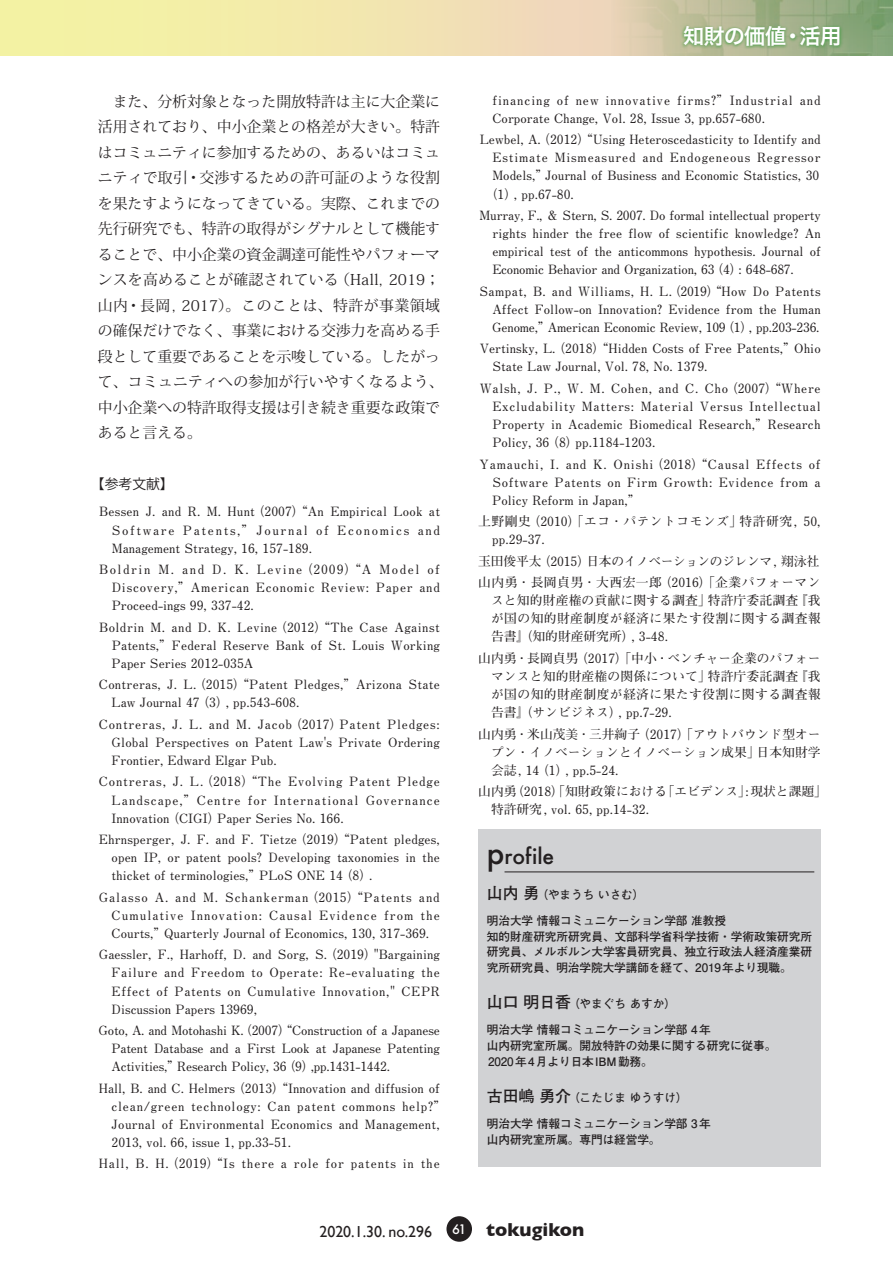
<style>
.page{position:relative;width:893px;height:1263px;background:#fff}
.page>*{position:absolute;margin:0;border:0;box-sizing:border-box;transform-origin:0 0}
.t1{font:21.3px "Hiragino Sans W6";letter-spacing:-.035em;color:#fff}
.t2{font:500 21.3px "Futura";color:#231f20}
.t3{font:15.9px "Gill Sans";color:#231f20}
.t4{font:14.85px/25.5px "Koz Min Pro";color:#231f20}
.t5{font:13.8px "Koz Go Pro";color:#231f20}
.t6{font:700 12.75px/18.1px "Futo Min A101 Pro";color:#231f20;text-align:justify}
.t7{font:700 12.75px/18.1px "Futo Min A101 Pro";letter-spacing:.025em;color:#231f20}
.t8{font:700 12.75px/18.1px "Futo Min A101 Pro";letter-spacing:.07em;color:#231f20}
.t9{font:700 12.75px "Futo Min A101 Pro";letter-spacing:.065em;color:#231f20}
.t10{font:700 12.75px/18.1px "Futo Min A101 Pro";letter-spacing:.02em;color:#231f20}
.t11{font:700 12.75px/18.1px "Futo Min A101 Pro";letter-spacing:.04em;color:#231f20}
.t12{font:700 11.7px/15.9px "Futo Go B101 Pro";letter-spacing:-.01em;color:#231f20}
.s1{font-size:29.7px}
.s2{font-size:15.9px}
.s3{font-weight:700;font-size:19.2px}
</style>
<div class="page">
<div style="left:446px;top:1216px;width:26px;height:26px;background:#231f20;border-radius:50%"></div>
<svg style="left:0;top:0;width:608px;height:55px;background:#f2e7ad"></svg>
<img style="left:608px;top:0;width:285px;height:55px">
<svg style="left:680px;top:23px;width:163px;height:27px;background:#87ac74"></svg>
<div style="left:478px;top:829px;width:343px;height:337px;background:#d1d2d4"></div>
<hr style="left:504px;top:871px;width:310px;height:1px;background:#231f20">
<p class="t4" style="left:98px;top:88px;width:348px">　また、分析対象となった開放特許は主に大企業に活用されており、中小企業との格差が大きい。特許はコミュニティに参加するための、あるいはコミュニティで取引・交渉するための許可証のような役割を果たすようになってきている。実際、これまでの先行研究でも、特許の取得がシグナルとして機能することで、中小企業の資金調達可能性やパフォーマンスを高めることが確認されている（Hall, 2019；山内・長岡, 2017）。このことは、特許が事業領域の確保だけでなく、事業における交渉力を高める手段として重要であることを示唆している。したがって、コミュニティへの参加が行いやすくなるよう、中小企業への特許取得支援は引き続き重要な政策であると言える。</p>
<p class="t5" style="left:91px;top:475px;width:84px">【参考文献】</p>
<p class="t6" style="left:112px;top:501px;width:330px;text-indent:-13px">Bessen J. and R. M. Hunt（2007）“An Empirical Look at Software Patents,”Journal of Economics and Management Strategy, 16, 157-189.</p>
<p class="t6" style="left:112px;top:559px;width:330px;text-indent:-13px">Boldrin M. and D. K. Levine（2009）“A Model of Discovery,”American Economic Review: Paper and Proceed-ings 99, 337-42.</p>
<p class="t6" style="left:112px;top:616px;width:330px;text-indent:-13px">Boldrin M. and D. K. Levine（2012）“The Case Against Patents,”Federal Reserve Bank of St. Louis Working Paper Series 2012-035A</p>
<p class="t10" style="left:112px;top:674px;width:330px;text-indent:-13px">Contreras, J. L.（2015）“Patent Pledges,”Arizona State<br>Law Journal 47（3）, pp.543-608.</p>
<p class="t6" style="left:112px;top:713px;width:330px;text-indent:-13px">Contreras, J. L. and M. Jacob（2017）Patent Pledges:<br>Global Perspectives on Patent Law's Private Ordering Frontier, Edward Elgar Pub.</p>
<p class="t6" style="left:112px;top:771px;width:330px;text-indent:-13px">Contreras, J. L.（2018）“The Evolving Patent Pledge Landscape,”Centre for International Governance Innovation（CIGI）Paper Series No. 166.</p>
<p class="t6" style="left:112px;top:829px;width:330px;text-indent:-13px">Ehrnsperger, J. F. and F. Tietze（2019）“Patent pledges, open IP, or patent pools? Developing taxonomies in the thicket of terminologies,”PLoS ONE 14（8）.</p>
<p class="t6" style="left:112px;top:886px;width:330px;text-indent:-13px">Galasso A. and M. Schankerman（2015）“Patents and Cumulative Innovation: Causal Evidence from the Courts,”Quarterly Journal of Economics, 130, 317-369.</p>
<p class="t6" style="left:112px;top:944px;width:330px;text-indent:-13px">Gaessler, F., Harhoff, D. and Sorg, S.（2019）"Bargaining Failure and Freedom to Operate: Re-evaluating the Effect of Patents on Cumulative Innovation," CEPR Discussion Papers 13969,</p>
<p class="t6" style="left:111px;top:1020px;width:330px;text-indent:-13px">Goto, A. and Motohashi K.（2007）“Construction of a Japanese Patent Database and a First Look at Japanese Patenting Activities,”Research Policy, 36（9）,pp.1431-1442.</p>
<p class="t7" style="left:112px;top:1077px;width:336px;text-indent:-13px">Hall, B. and C. Helmers（2013）“Innovation and diffusion of clean/green technology: Can patent commons help?” Journal of Environmental Economics and Management, 2013, vol. 66, issue 1, pp.33-51.</p>
<p class="t9" style="left:99px;top:1153px;width:342px">Hall, B. H.（2019）“Is there a role for patents in the</p>
<h1 class="t1" style="left:683px;top:17px;width:160px">知財の価値・活用</h1>
<p class="t8" style="left:492px;top:89px;width:330px">financing of new innovative firms?”Industrial and<br>Corporate Change, Vol. 28, Issue 3, pp.657-680.</p>
<p class="t6" style="left:480px;top:129px;width:343px">Lewbel, A.（2012）“Using Heteroscedasticity to Identify and</p>
<p class="t9" style="left:492px;top:148px;width:330px">Estimate Mismeasured and Endogeneous Regressor</p>
<p class="t6" style="left:492px;top:165px;width:328px">Models,”Journal of Business and Economic Statistics, 30</p>
<p class="t6" style="left:485px;top:183px;width:91px">（1）, pp.67-80.</p>
<p class="t6" style="left:492px;top:205px;width:330px;text-indent:-13px">Murray, F., ＆ Stern, S. 2007. Do formal intellectual property rights hinder the free flow of scientific knowledge? An empirical test of the anticommons hypothesis. Journal of Economic Behavior and Organization, 63（4）: 648-687.</p>
<p class="t6" style="left:492px;top:280px;width:330px;text-indent:-13px">Sampat, B. and Williams, H. L.（2019）“How Do Patents Affect Follow-on Innovation? Evidence from the Human Genome,”American Economic Review, 109（1）, pp.203-236.</p>
<p class="t6" style="left:492px;top:338px;width:330px;text-indent:-13px">Vertinsky, L.（2018）“Hidden Costs of Free Patents,”Ohio<br>State Law Journal, Vol. 78, No. 1379.</p>
<p class="t6" style="left:492px;top:377px;width:330px;text-indent:-13px">Walsh, J. P., W. M. Cohen, and C. Cho（2007）“Where Excludability Matters: Material Versus Intellectual Property in Academic Biomedical Research,”Research Policy, 36（8）pp.1184-1203.</p>
<p class="t6" style="left:492px;top:453px;width:330px;text-indent:-13px">Yamauchi, I. and K. Onishi（2018）“Causal Effects of Software Patents on Firm Growth: Evidence from a Policy Reform in Japan,”</p>
<p class="t11" style="left:492px;top:511px;width:330px;text-indent:-14px">上野剛史（2010）「エコ・パテントコモンズ」特許研究, 50, pp.29-37.</p>
<p class="t6" style="left:478px;top:549px;width:344px;line-height:21.5px">玉田俊平太（2015）日本のイノベーションのジレンマ, 翔泳社山内勇・長岡貞男・大西宏一郎（2016）「企業パフォーマン</p>
<p class="t6" style="left:491px;top:590px;width:331px">スと知的財産権の貢献に関する調査」特許庁委託調査『我が国の知的財産制度が経済に果たす役割に関する調査報告書』（知的財産研究所）, 3-48.</p>
<p class="t6" style="left:491px;top:647px;width:331px;text-indent:-13px">山内勇・長岡貞男（2017）「中小・ベンチャー企業のパフォーマンスと知的財産権の関係について」特許庁委託調査『我が国の知的財産制度が経済に果たす役割に関する調査報告書』（サンビジネス）, pp.7-29.</p>
<p class="t6" style="left:491px;top:723px;width:331px;text-indent:-13px">山内勇・米山茂美・三井絢子（2017）「アウトバウンド型オープン・イノベーションとイノベーション成果」日本知財学会誌, 14（1）, pp.5-24.</p>
<p class="t6" style="left:491px;top:781px;width:337px;text-indent:-13px">山内勇（2018）「知財政策における「エビデンス」:現状と課題」特許研究, vol. 65, pp.14-32.</p>
<h1 class="t2" style="left:487px;top:841px;width:69px"><span class="s1">p</span>rofile</h1>
<p class="t12" style="left:487px;top:885px;width:159px"><span class="s2">山内 勇</span>（やまうち いさむ）</p>
<p class="t12" style="left:487px;top:911px;width:327px">明治大学 情報コミュニケーション学部 准教授<br>知的財産研究所研究員、文部科学省科学技術・学術政策研究所研究員、メルボルン大学客員研究員、独立行政法人経済産業研究所研究員、明治学院大学講師を経て、2019年より現職。</p>
<p class="t12" style="left:487px;top:994px;width:191px"><span class="s2">山口 明日香</span>（やまぐち あすか）</p>
<p class="t12" style="left:487px;top:1020px;width:291px">明治大学 情報コミュニケーション学部 4年<br>山内研究室所属。開放特許の効果に関する研究に従事。<br>2020年4月より日本IBM勤務。</p>
<p class="t12" style="left:487px;top:1088px;width:202px"><span class="s2">古田嶋 勇介</span>（こたじま ゆうすけ）</p>
<p class="t12" style="left:487px;top:1114px;width:225px">明治大学 情報コミュニケーション学部 3年山内研究室所属。専門は経営学。</p>
<p class="t3" style="left:319px;top:1222px;width:266px">2020.1.30. no.296 <sup>61</sup> <span class="s3">tokugikon</span></p>
</div>
